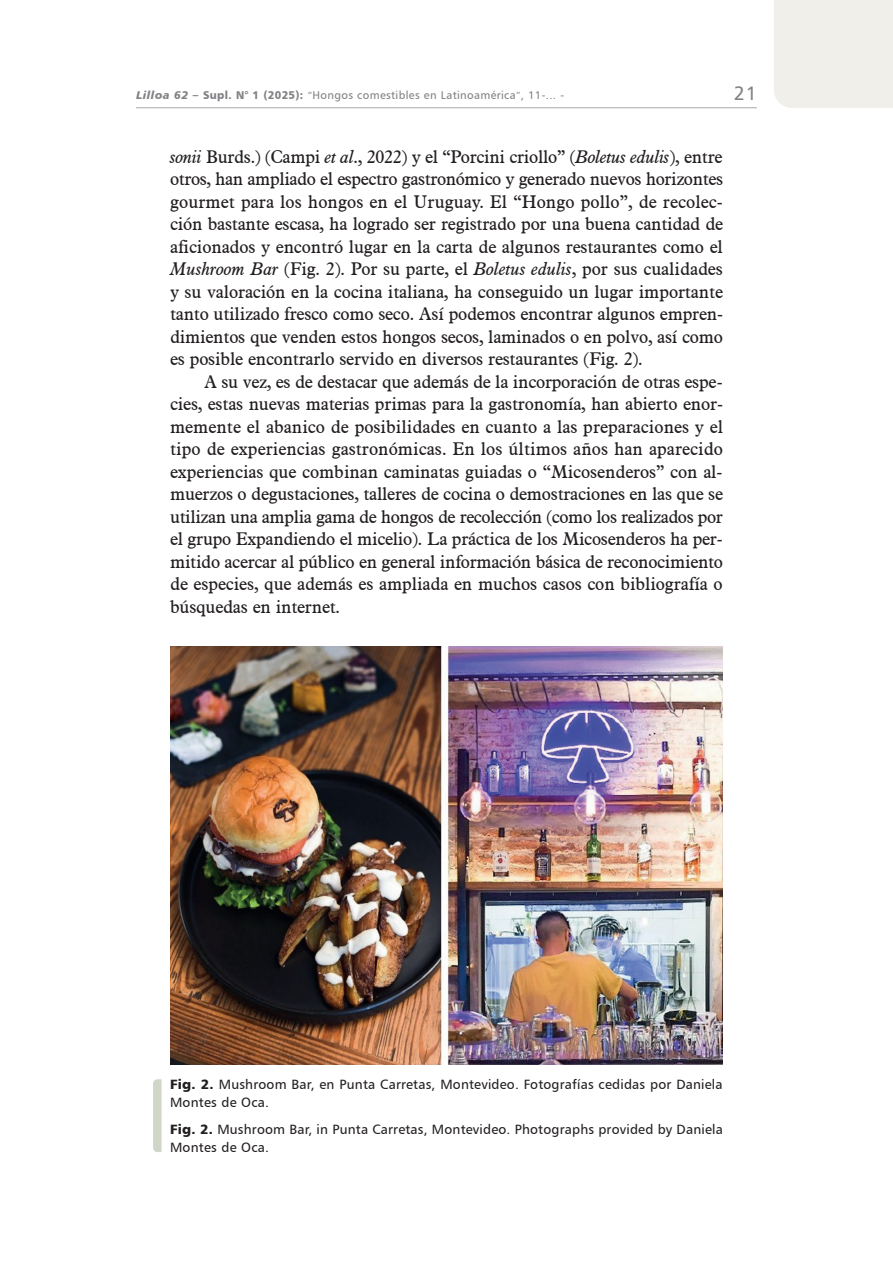
<style>
.page{position:relative;width:893px;height:1263px;background:#fff}
.page>*{position:absolute;margin:0;border:0;box-sizing:border-box;transform-origin:0 0}
.t1{font:19.5px "Humanist 777 BT Roman B";color:#808285}
.t2{font:18px/22.5px "Aldine 721 BT";letter-spacing:-.01em;color:#231f20;text-align:justify}
.t3{font:13.5px/18px "Humanist 777 BT Roman B";letter-spacing:.015em;color:#231f20}
.t4{font:11.25px "Humanist 777 BT Roman B";letter-spacing:.03em;color:#808285}
.s1{font-family:"Humanist 777 BT Black Italic B"}
.s2{font-family:"Humanist 777 BT Black B"}
.s3{font-size:9px}
.s4{font-style:italic}
</style>
<div class="page">
<hr style="left:136px;top:107px;width:621px;height:1px;background:#a8a9ad">
<div style="left:774px;top:0;width:119px;height:108px;background:#f1efea"></div>
<svg style="left:153px;top:1079px;width:9px;height:73px"></svg>
<img style="left:170px;top:646px;width:553px;height:418px">
<p class="t4" style="left:136px;top:88px;width:430px"><span class="s1">Lilloa 62</span> <span class="s2">– Supl. N° 1 (2025):</span> <span class="s3">“</span>Hongos comestibles en Latinoamérica<span class="s3">”</span>, 11-... -</p>
<p class="t1" style="left:734px;top:81px;width:24px">21</p>
<p class="t2" style="left:170px;top:145px;width:554px"><span class="s4">sonii</span> Burds.) (Campi <span class="s4">et al</span>., 2022) y el “Porcini criollo” (<span class="s4">Boletus edulis</span>), entre otros, han ampliado el espectro gastronómico y generado nuevos horizontes gourmet para los hongos en el Uruguay. El “Hongo pollo”, de recolec&shy;ción bastante escasa, ha logrado ser registrado por una buena cantidad de aficionados y encontró lugar en la carta de algunos restaurantes como el <span class="s4">Mushroom Bar</span> (Fig. 2). Por su parte, el <span class="s4">Boletus edulis</span>, por sus cualidades y su valoración en la cocina italiana, ha conseguido un lugar importante tanto utilizado fresco como seco. Así podemos encontrar algunos empren&shy;dimientos que venden estos hongos secos, laminados o en polvo, así como es posible encontrarlo servido en diversos restaurantes (Fig. 2).</p>
<p class="t2" style="left:170px;top:370px;width:555px;text-indent:34px">A su vez, es de destacar que además de la incorporación de otras espe&shy;cies, estas nuevas materias primas para la gastronomía, han abierto enor&shy;memente el abanico de posibilidades en cuanto a las preparaciones y el tipo de experiencias gastronómicas. En los últimos años han aparecido experiencias que combinan caminatas guiadas o “Micosenderos” con al&shy;muerzos o degustaciones, talleres de cocina o demostraciones en las que se utilizan una amplia gama de hongos de recolección (como los realizados por el grupo Expandiendo el micelio). La práctica de los Micosenderos ha per&shy;mitido acercar al público en general información básica de reconocimiento de especies, que además es ampliada en muchos casos con bibliografía o búsquedas en internet.</p>
<p class="t3" style="left:170px;top:1075px;width:554px"><span class="s2">Fig. 2.</span> Mushroom Bar, en Punta Carretas, Montevideo. Fotografías cedidas por Daniela<br>Montes de Oca.</p>
<p class="t3" style="left:170px;top:1119px;width:554px"><span class="s2">Fig. 2.</span> Mushroom Bar, in Punta Carretas, Montevideo. Photographs provided by Daniela<br>Montes de Oca.</p>
</div>
